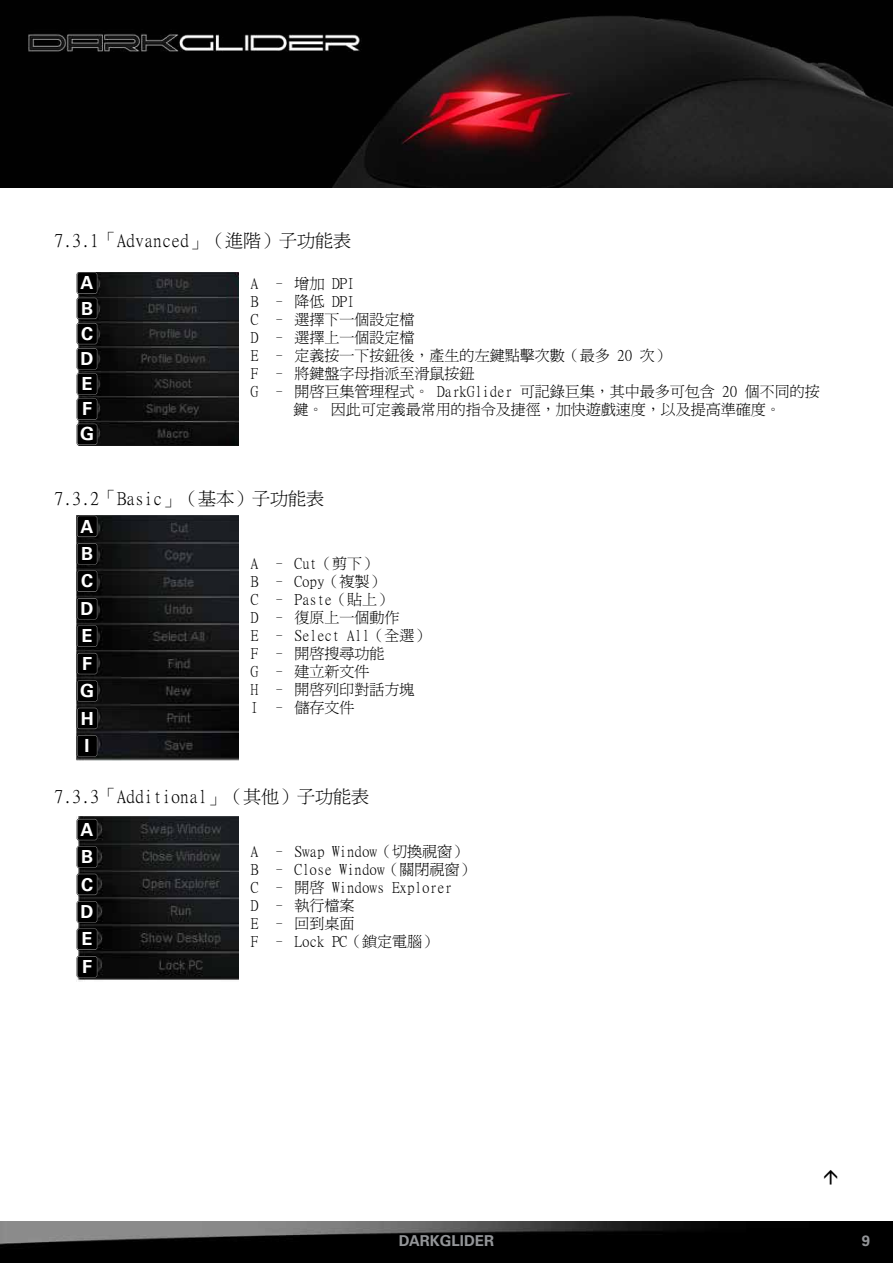
<style>
.page{position:relative;width:893px;height:1263px;background:#fff}
.page>*{position:absolute;margin:0;border:0;box-sizing:border-box;transform-origin:0 0}
.t1{font:18px "Ming Li U";color:#000}
.t2{font:700 18px/27.5px "Univers";color:#fff;text-align:justify}
.t3{font:15px/18px "Ming Li U";color:#000}
.t4{font:700 15px "Univers";color:#939598}
</style>
<div class="page">
<img style="left:0;top:1px;width:893px;height:187px">
<img style="left:0;top:1221px;width:893px;height:42px">
<img style="left:98px;top:272px;width:140px;height:173px">
<img style="left:77px;top:515px;width:161px;height:245px">
<img style="left:77px;top:816px;width:161px;height:165px">
<svg style="left:77px;top:515px;width:21px;height:22px"></svg>
<svg style="left:77px;top:543px;width:21px;height:49px"></svg>
<svg style="left:77px;top:818px;width:21px;height:77px;background:#111"></svg>
<svg style="left:77px;top:901px;width:21px;height:49px"></svg>
<svg style="left:77px;top:956px;width:21px;height:22px"></svg>
<svg style="left:77px;top:272px;width:21px;height:173px;background:#101010"></svg>
<svg style="left:77px;top:598px;width:21px;height:131px;background:#0d0d0d"></svg>
<svg style="left:77px;top:735px;width:21px;height:22px"></svg>
<p class="t1" style="left:54px;top:232px;width:298px">7.3.1「Advanced」（進階）子功能表</p>
<p class="t3" style="left:251px;top:274px;width:105px">A – 增加 DPI</p>
<p class="t3" style="left:251px;top:292px;width:105px">B – 降低 DPI</p>
<p class="t3" style="left:251px;top:310px;width:165px">C – 選擇下一個設定檔</p>
<p class="t3" style="left:251px;top:328px;width:165px">D – 選擇上一個設定檔</p>
<p class="t3" style="left:251px;top:346px;width:420px">E – 定義按一下按鈕後，產生的左鍵點擊次數（最多 20 次）</p>
<p class="t3" style="left:251px;top:364px;width:225px">F – 將鍵盤字母指派至滑鼠按鈕</p>
<p class="t3" style="left:251px;top:382px;width:570px">G – 開啟巨集管理程式。 DarkGlider 可記錄巨集，其中最多可包含 20 個不同的按</p>
<p class="t3" style="left:293px;top:400px;width:489px">鍵。因此可定義最常用的指令及捷徑，加快遊戲速度，以及提高準確度。</p>
<p class="t2" style="left:81px;top:269px;width:14px">A</p>
<p class="t2" style="left:81px;top:295px;width:14px">B</p>
<p class="t2" style="left:81px;top:320px;width:14px">C</p>
<p class="t2" style="left:81px;top:345px;width:14px">D</p>
<p class="t2" style="left:82px;top:370px;width:12px">E</p>
<p class="t2" style="left:82px;top:395px;width:12px">F</p>
<p class="t2" style="left:80px;top:421px;width:16px">G</p>
<p class="t1" style="left:54px;top:490px;width:271px">7.3.2「Basic」（基本）子功能表</p>
<p class="t2" style="left:81px;top:513px;width:14px">A</p>
<p class="t2" style="left:81px;top:540px;width:14px">B</p>
<p class="t2" style="left:81px;top:567px;width:14px">C</p>
<p class="t2" style="left:81px;top:595px;width:14px">D</p>
<p class="t2" style="left:82px;top:622px;width:12px">E</p>
<p class="t2" style="left:82px;top:650px;width:12px">F</p>
<p class="t2" style="left:80px;top:677px;width:16px">G H I</p>
<p class="t3" style="left:251px;top:554px;width:180px">A – Cut（剪下）<br>B – Copy（複製）<br>C – Paste（貼上）<br>D – 復原上一個動作<br>E – Select All（全選）<br>F – 開啟搜尋功能<br>G – 建立新文件<br>H – 開啟列印對話方塊<br>I – 儲存文件</p>
<p class="t1" style="left:54px;top:787px;width:316px">7.3.3「Additional」（其他）子功能表</p>
<p class="t3" style="left:251px;top:843px;width:225px">A – Swap Window（切換視窗）<br>B – Close Window（關閉視窗）<br>C – 開啟 Windows Explorer<br>D – 執行檔案<br>E – 回到桌面<br>F – Lock PC（鎖定電腦）</p>
<p class="t2" style="left:81px;top:816px;width:14px">A</p>
<p class="t2" style="left:81px;top:843px;width:14px">B</p>
<p class="t2" style="left:81px;top:871px;width:14px">C</p>
<p class="t2" style="left:81px;top:898px;width:14px">D</p>
<p class="t2" style="left:82px;top:925px;width:12px">E</p>
<p class="t2" style="left:82px;top:953px;width:12px">F</p>
<p class="t4" style="left:399px;top:1232px;width:97px">DARKGLIDER</p>
<p class="t4" style="left:862px;top:1232px;width:10px">9</p>
</div>
